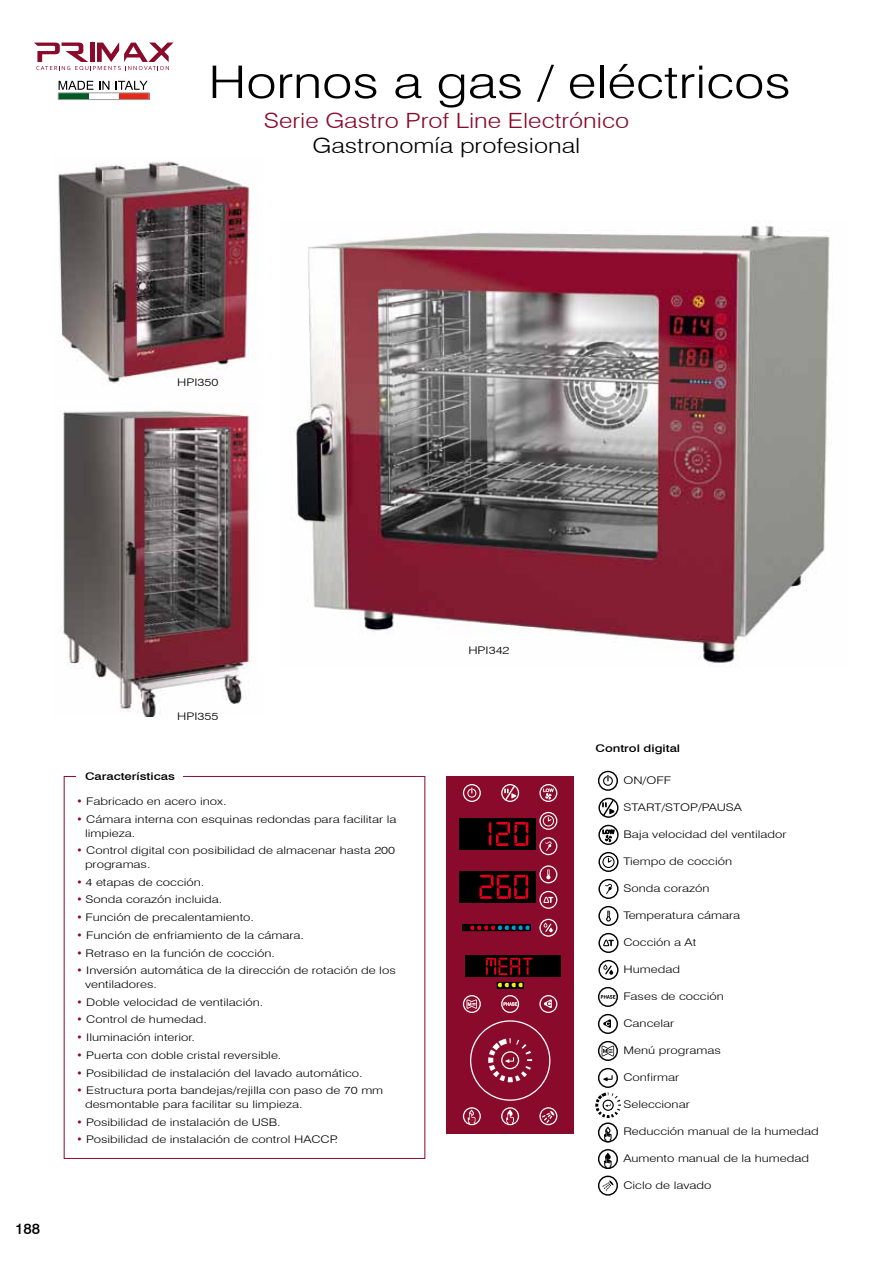
<style>
.page{position:relative;width:893px;height:1263px;background:#fff}
.page>*{position:absolute;margin:0;border:0;box-sizing:border-box;transform-origin:0 0}
.t1{font:300 45px "Swiss 721 BT";color:#000;scale:1.2 1}
.t2{font:300 21px "Swiss 721 BT";color:#890a2a;scale:1.2 1}
.t3{font:300 21px "Swiss 721 BT";color:#000;scale:1.2 1}
.t4{font:500 15px "Swiss 721 BT";color:#000}
.t5{font:300 10.5px/13.5px "Swiss 721 BT";color:#000;scale:1.25 1}
.t6{font:500 10.5px "Swiss 721 BT";color:#000;scale:1.25 1}
.s1{color:#870a29}
</style>
<div class="page">
<img style="left:58px;top:161px;width:198px;height:222px">
<img style="left:62px;top:410px;width:191px;height:306px">
<div style="left:446px;top:776px;width:128px;height:357px;background:#890a2a"></div>
<div style="left:460px;top:817px;width:76px;height:32px;background:#000"></div>
<div style="left:460px;top:871px;width:76px;height:32px;background:#000"></div>
<svg style="left:496px;top:982px;width:28px;height:6px"></svg>
<svg style="left:462px;top:924px;width:68px;height:7px"></svg>
<svg style="left:463px;top:784px;width:18px;height:18px"></svg>
<svg style="left:539px;top:812px;width:18px;height:18px"></svg>
<svg style="left:539px;top:837px;width:18px;height:18px"></svg>
<svg style="left:539px;top:865px;width:18px;height:18px"></svg>
<svg style="left:539px;top:891px;width:18px;height:18px"></svg>
<svg style="left:539px;top:919px;width:18px;height:18px"></svg>
<svg style="left:470px;top:1020px;width:80px;height:81px"></svg>
<svg style="left:501px;top:784px;width:18px;height:18px"></svg>
<svg style="left:539px;top:784px;width:18px;height:18px"></svg>
<svg style="left:501px;top:995px;width:18px;height:18px"></svg>
<svg style="left:539px;top:995px;width:18px;height:18px"></svg>
<svg style="left:539px;top:1107px;width:18px;height:18px"></svg>
<svg style="left:463px;top:995px;width:18px;height:18px"></svg>
<svg style="left:463px;top:1107px;width:18px;height:18px"></svg>
<svg style="left:501px;top:1107px;width:18px;height:18px"></svg>
<svg style="left:489px;top:822px;width:39px;height:24px"></svg>
<svg style="left:479px;top:875px;width:49px;height:24px"></svg>
<div style="left:466px;top:955px;width:95px;height:22px;background:#000"></div>
<svg style="left:486px;top:958px;width:47px;height:17px"></svg>
<svg style="left:601px;top:995px;width:14px;height:4px"></svg>
<div style="left:598px;top:987px;width:20px;height:20px;border:1px solid #000;border-radius:50%"></div>
<div style="left:598px;top:1149px;width:20px;height:20px;border:1px solid #000;border-radius:50%"></div>
<svg style="left:604px;top:1152px;width:8px;height:17px"></svg>
<div style="left:598px;top:1014px;width:20px;height:20px;border:1px solid #000;border-radius:50%"></div>
<svg style="left:603px;top:1019px;width:8px;height:9px"></svg>
<div style="left:598px;top:1041px;width:20px;height:20px;border:1px solid #000;border-radius:50%"></div>
<svg style="left:602px;top:1046px;width:12px;height:10px"></svg>
<div style="left:598px;top:1068px;width:20px;height:20px;border:1px solid #000;border-radius:50%"></div>
<svg style="left:603px;top:1075px;width:10px;height:6px"></svg>
<svg style="left:595px;top:1092px;width:26px;height:26px"></svg>
<div style="left:598px;top:1122px;width:20px;height:20px;border:1px solid #000;border-radius:50%"></div>
<svg style="left:604px;top:1126px;width:8px;height:16px"></svg>
<svg style="left:602px;top:1180px;width:12px;height:11px"></svg>
<div style="left:598px;top:1175px;width:20px;height:21px;border:1px solid #000;border-radius:50%"></div>
<img style="left:295px;top:225px;width:535px;height:441px">
<svg style="left:606px;top:911px;width:5px;height:10px"></svg>
<div style="left:598px;top:906px;width:20px;height:20px;border:1px solid #000;border-radius:50%"></div>
<svg style="left:603px;top:939px;width:11px;height:7px"></svg>
<div style="left:598px;top:933px;width:20px;height:20px;border:1px solid #000;border-radius:50%"></div>
<svg style="left:603px;top:964px;width:10px;height:11px"></svg>
<div style="left:598px;top:960px;width:20px;height:20px;border:1px solid #000;border-radius:50%"></div>
<svg style="left:602px;top:856px;width:13px;height:12px"></svg>
<div style="left:598px;top:852px;width:20px;height:20px;border:1px solid #000;border-radius:50%"></div>
<svg style="left:605px;top:884px;width:7px;height:10px"></svg>
<div style="left:598px;top:879px;width:20px;height:20px;border:1px solid #000;border-radius:50%"></div>
<div style="left:598px;top:825px;width:21px;height:20px;border:1px solid #000;border-radius:50%"></div>
<svg style="left:602px;top:828px;width:12px;height:14px"></svg>
<svg style="left:603px;top:775px;width:10px;height:11px"></svg>
<div style="left:598px;top:771px;width:20px;height:20px;border:1px solid #000;border-radius:50%"></div>
<div style="left:598px;top:798px;width:20px;height:20px;border:1px solid #000;border-radius:50%"></div>
<svg style="left:601px;top:798px;width:14px;height:20px"></svg>
<div style="left:58px;top:93px;width:31px;height:7px;background:#005c24"></div>
<div style="left:119px;top:93px;width:30px;height:7px;background:#e4291b"></div>
<div style="left:58px;top:93px;width:91px;height:7px;border:1px solid #9c9e9f"></div>
<svg style="left:59px;top:81px;width:50px;height:9px"></svg>
<svg style="left:115px;top:81px;width:33px;height:9px"></svg>
<svg style="left:34px;top:43px;width:139px;height:27px"></svg>
<h1 class="t1" style="left:208px;top:55px;width:487px">Hornos a gas / eléctricos</h1>
<h2 class="t2" style="left:264px;top:108px;width:306px">Serie Gastro Prof Line Electrónico</h2>
<h2 class="t3" style="left:313px;top:133px;width:225px">Gastronomía profesional</h2>
<p class="t5" style="left:177px;top:376px;width:34px">HPI350</p>
<h3 class="t4" style="left:15px;top:1219px;width:27px">188</h3>
<p class="t5" style="left:177px;top:710px;width:34px">HPI355</p>
<p class="t6" style="left:85px;top:770px;width:73px">Características</p>
<p class="t5" style="left:77px;top:795px;width:122px"><span class="s1">•</span> Fabricado en acero inox.</p>
<p class="t5" style="left:85px;top:812px;width:251px;text-indent:-9px"><span class="s1">•</span> Cámara interna con esquinas redondas para facilitar la limpieza.</p>
<p class="t5" style="left:85px;top:844px;width:250px;text-indent:-9px"><span class="s1">•</span> Control digital con posibilidad de almacenar hasta 200 programas.</p>
<p class="t5" style="left:77px;top:875px;width:104px"><span class="s1">•</span> 4 etapas de cocción.</p>
<p class="t5" style="left:77px;top:893px;width:118px"><span class="s1">•</span> Sonda corazón incluida.</p>
<p class="t5" style="left:77px;top:910px;width:144px"><span class="s1">•</span> Función de precalentamiento.</p>
<p class="t5" style="left:77px;top:928px;width:183px"><span class="s1">•</span> Función de enfriamiento de la cámara.</p>
<p class="t5" style="left:77px;top:946px;width:160px"><span class="s1">•</span> Retraso en la función de cocción.</p>
<p class="t5" style="left:85px;top:964px;width:250px;text-indent:-9px"><span class="s1">•</span> Inversión automática de la dirección de rotación de los ventiladores.</p>
<p class="t5" style="left:77px;top:995px;width:151px"><span class="s1">•</span> Doble velocidad de ventilación.</p>
<p class="t5" style="left:77px;top:1013px;width:106px"><span class="s1">•</span> Control de humedad.</p>
<p class="t5" style="left:77px;top:1030px;width:96px"><span class="s1">•</span> Iluminación interior.</p>
<p class="t5" style="left:77px;top:1048px;width:165px"><span class="s1">•</span> Puerta con doble cristal reversible.</p>
<p class="t5" style="left:77px;top:1066px;width:230px"><span class="s1">•</span> Posibilidad de instalación del lavado automático.</p>
<p class="t5" style="left:85px;top:1084px;width:240px;text-indent:-9px"><span class="s1">•</span> Estructura porta bandejas/rejilla con paso de 70 mm desmontable para facilitar su limpieza.</p>
<p class="t5" style="left:77px;top:1115px;width:165px"><span class="s1">•</span> Posibilidad de instalación de USB.</p>
<p class="t5" style="left:77px;top:1133px;width:211px"><span class="s1">•</span> Posibilidad de instalación de control HACCP.</p>
<p class="t5" style="left:468px;top:644px;width:34px">HPI342</p>
<p class="t6" style="left:595px;top:742px;width:69px">Control digital</p>
<p class="t5" style="left:623px;top:773px;width:40px">ON/OFF</p>
<p class="t5" style="left:623px;top:800px;width:96px">START/STOP/PAUSA</p>
<p class="t5" style="left:623px;top:827px;width:132px">Baja velocidad del ventilador</p>
<p class="t5" style="left:623px;top:854px;width:88px">Tiempo de cocción</p>
<p class="t5" style="left:623px;top:881px;width:70px">Sonda corazón</p>
<p class="t5" style="left:623px;top:908px;width:95px">Temperatura cámara</p>
<p class="t5" style="left:623px;top:935px;width:60px">Cocción a At</p>
<p class="t5" style="left:623px;top:962px;width:47px">Humedad</p>
<p class="t5" style="left:623px;top:989px;width:82px">Fases de cocción</p>
<p class="t5" style="left:623px;top:1016px;width:42px">Cancelar</p>
<p class="t5" style="left:623px;top:1043px;width:79px">Menú programas</p>
<p class="t5" style="left:623px;top:1070px;width:46px">Confirmar</p>
<p class="t5" style="left:623px;top:1097px;width:55px">Seleccionar</p>
<p class="t5" style="left:623px;top:1124px;width:158px">Reducción manual de la humedad</p>
<p class="t5" style="left:623px;top:1151px;width:150px">Aumento manual de la humedad</p>
<p class="t5" style="left:623px;top:1178px;width:72px">Ciclo de lavado</p>
</div>
